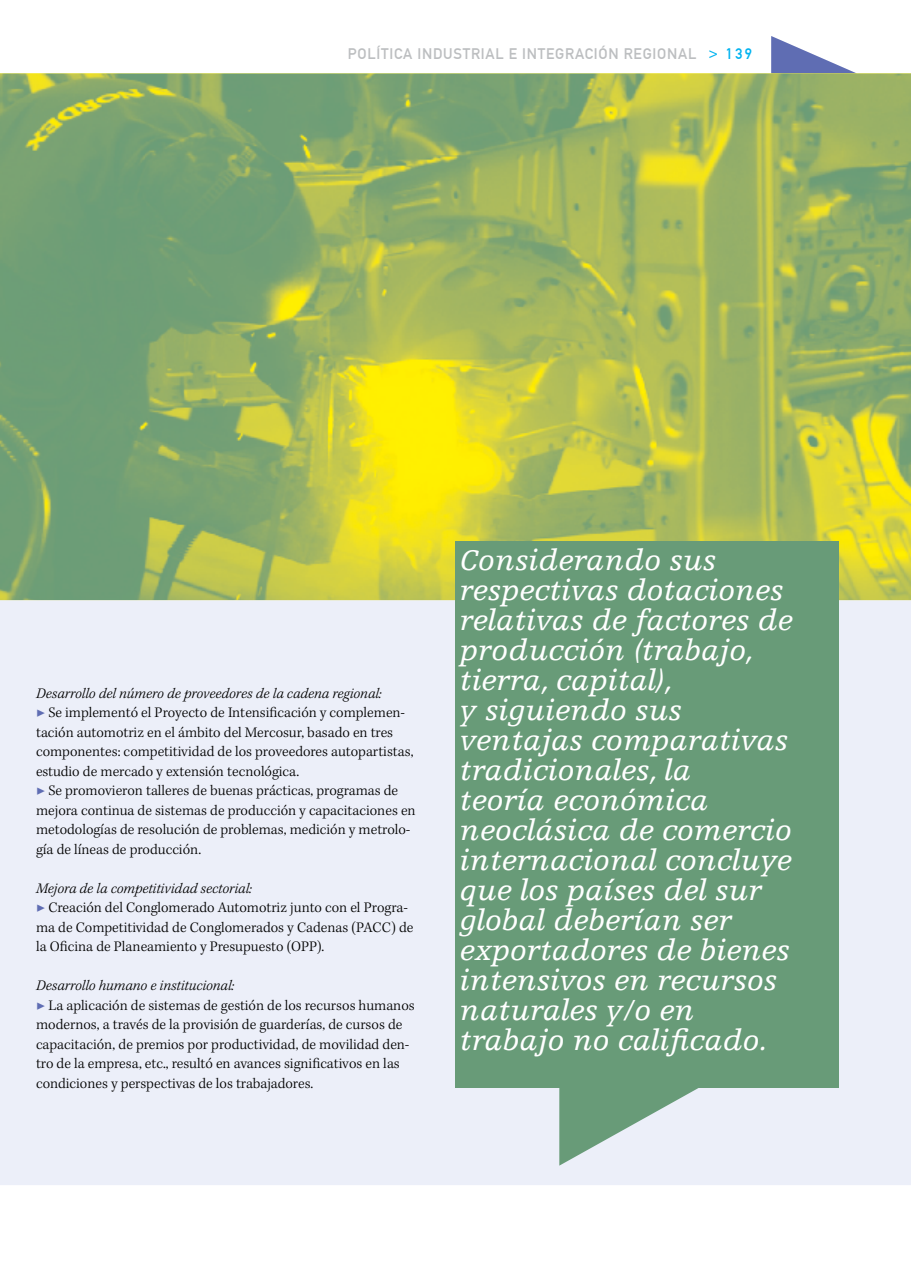
<style>
.page{position:relative;width:911px;height:1263px;background:#fff}
.page>*{position:absolute;margin:0;border:0;box-sizing:border-box;transform-origin:0 0}
.t1{font:italic 30px/30px "Egyptienne F";color:#fff}
.t2{font:300 15px/19.5px "Kepler Std";color:#000}
.t3{font:15px "DIN1451 Mittelschrift";letter-spacing:.05em;color:#bcbec0}
.s1{color:#00b3f0}
.s2{font-style:italic}
.s3{color:#5f6db3}
</style>
<div class="page">
<div style="left:0;top:600px;width:911px;height:585px;background:#eceff9"></div>
<svg style="left:771px;top:36px;width:85px;height:37px"></svg>
<img style="left:0;top:74px;width:911px;height:526px">
<div style="left:455px;top:542px;width:384px;height:546px;background:#689b78"></div>
<svg style="left:559px;top:1088px;width:140px;height:78px"></svg>
<p class="t3" style="left:348px;top:45px;width:10px">POL</p>
<p class="t3" style="left:377px;top:45px;width:377px">ÍTICA INDUSTRIAL E INTEGRACIÓN REGIONAL <span class="s1">&gt; 139</span></p>
<p class="t2" style="left:36px;top:684px;width:381px"><span class="s2">Desarrollo del número de proveedores de la cadena regional:<br></span><span class="s3">▶</span> Se implementó el Proyecto de Intensificación y complemen&shy;tación automotriz en el ámbito del Mercosur, basado en tres componentes: competitividad de los proveedores autopartistas, estudio de mercado y extensión tecnológica.<br><span class="s3">▶</span> Se promovieron talleres de buenas prácticas, programas de mejora continua de sistemas de producción y capacitaciones en metodologías de resolución de problemas, medición y metrolo&shy;gía de líneas de producción.</p>
<p class="t2" style="left:36px;top:879px;width:379px"><span class="s2">Mejora de la competitividad sectorial:<br></span><span class="s3">▶</span> Creación del Conglomerado Automotriz junto con el Progra&shy;ma de Competitividad de Conglomerados y Cadenas (PACC) de la Oficina de Planeamiento y Presupuesto (OPP).</p>
<p class="t2" style="left:36px;top:976px;width:380px"><span class="s2">Desarrollo humano e institucional:<br></span><span class="s3">▶</span> La aplicación de sistemas de gestión de los recursos humanos modernos, a través de la provisión de guarderías, de cursos de capacitación, de premios por productividad, de movilidad den&shy;tro de la empresa, etc., resultó en avances significativos en las condiciones y perspectivas de los trabajadores.</p>
<p class="t1" style="left:460px;top:546px;width:334px">Considerando sus respectivas dotaciones relativas de factores de producción (trabajo, tierra, capital),<br>y siguiendo sus ventajas comparativas tradicionales, la<br>teoría económica neoclásica de comercio internacional concluye que los países del sur global deberían ser exportadores de bienes intensivos en recursos naturales y/o en trabajo no calificado.</p>
</div>
